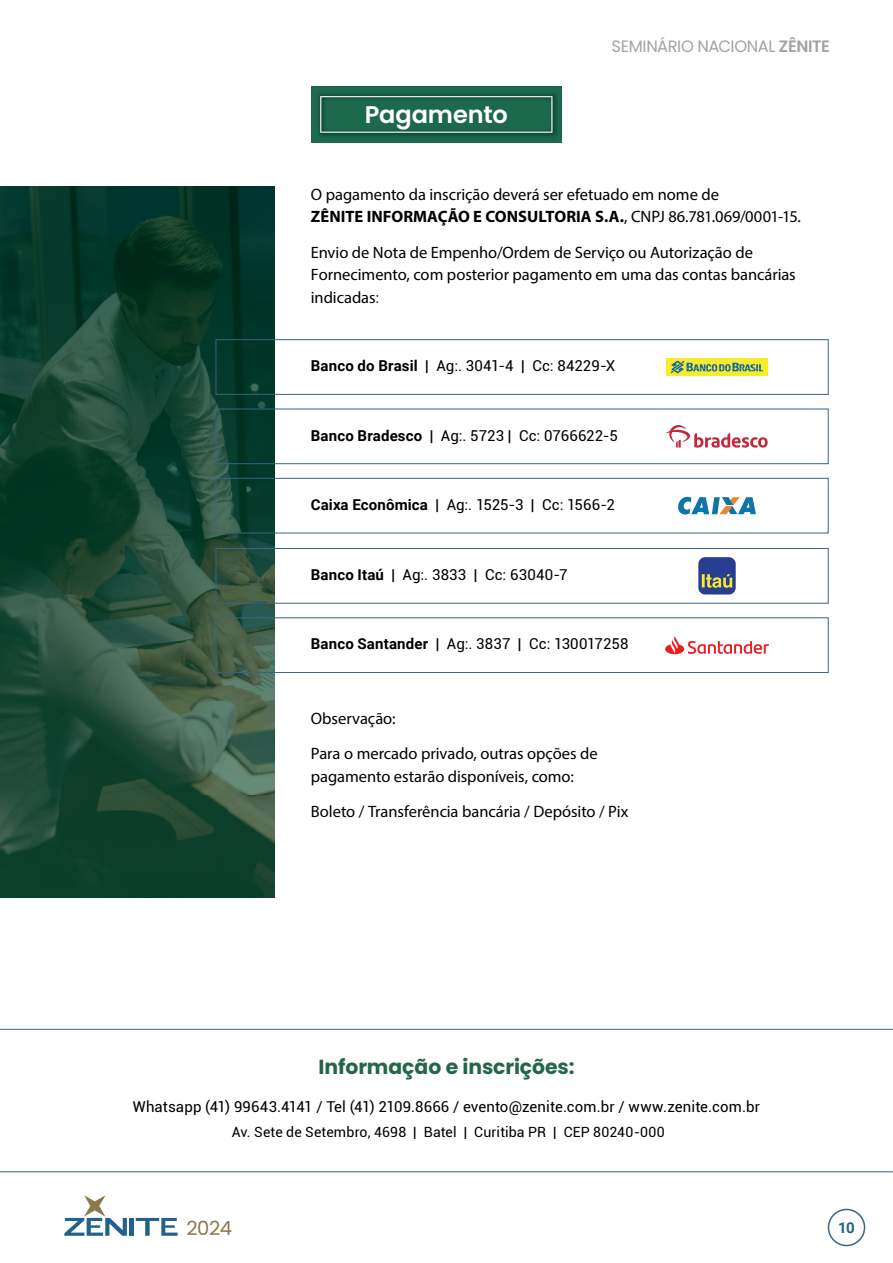
<style>
.page{position:relative;width:893px;height:1263px;background:#fff}
.page>*{position:absolute;margin:0;border:0;box-sizing:border-box;transform-origin:0 0}
.t1{font:600 24px "Poppins";letter-spacing:-.005em;color:#fff}
.t2{font:700 20.4px "Poppins";color:#23664a}
.t3{font:19.5px "Poppins";color:#8b794b}
.t4{font:16.5px/22.5px "Myriad Pro";color:#000001}
.t5{font:16.5px "Poppins";letter-spacing:-.03em;color:#a1a4a4}
.t6{font:15px "Roboto";letter-spacing:.005em;color:#000001}
.t7{font:700 15px "Roboto";color:#22618d}
.t8{font:14.1px "Roboto";letter-spacing:.01em;color:#000001}
.s1{font-weight:600}
.s2{font-weight:700}
.s3{font-family:"Roboto";font-size:15px}
</style>
<div class="page">
<div style="left:311px;top:86px;width:251px;height:57px;background:#1c694e"></div>
<img style="left:319px;top:94px;width:238px;height:42px">
<svg style="left:320px;top:96px;width:232px;height:37px"></svg>
<img style="left:0;top:186px;width:275px;height:712px">
<div style="left:666px;top:358px;width:101px;height:18px;background:#f7eb2c"></div>
<svg style="left:671px;top:361px;width:92px;height:12px"></svg>
<svg style="left:678px;top:497px;width:78px;height:17px"></svg>
<svg style="left:665px;top:636px;width:104px;height:18px"></svg>
<div style="left:698px;top:557px;width:38px;height:37px;background:#283e91;border-radius:7px"></div>
<svg style="left:702px;top:574px;width:30px;height:14px"></svg>
<svg style="left:666px;top:425px;width:101px;height:23px"></svg>
<div style="left:129px;top:1218px;width:5px;height:18px;background:#22618d"></div>
<svg style="left:136px;top:1218px;width:42px;height:18px"></svg>
<svg style="left:64px;top:1195px;width:63px;height:41px"></svg>
<div style="left:828px;top:1209px;width:37px;height:37px;border:2px solid #3a647f;border-radius:50%"></div>
<hr style="left:0;top:1029px;width:893px;height:1px;background:#3a647f">
<hr style="left:0;top:1171px;width:893px;height:1px;background:#3a647f">
<div style="left:216px;top:339px;width:612px;height:56px;border:1px solid #3a647f"></div>
<div style="left:216px;top:409px;width:612px;height:55px;border:1px solid #3a647f"></div>
<div style="left:216px;top:478px;width:612px;height:55px;border:1px solid #3a647f"></div>
<div style="left:216px;top:548px;width:612px;height:56px;border:1px solid #3a647f"></div>
<div style="left:216px;top:617px;width:612px;height:56px;border:1px solid #3a647f"></div>
<h1 class="t1" style="left:365px;top:101px;width:145px">Pagamento</h1>
<p class="t5" style="left:611px;top:36px;width:220px">SEMINÁRIO NACIONAL <span class="s1">ZÊNITE</span></p>
<p class="t4" style="left:311px;top:183px;width:492px">O pagamento da inscrição deverá ser efetuado em nome de<br><span class="s2">ZÊNITE INFORMAÇÃO E CONSULTORIA S.A.</span>, CNPJ 86.781.069/0001-15.</p>
<p class="t4" style="left:311px;top:241px;width:486px">Envio de Nota de Empenho/Ordem de Serviço ou Autorização de<br>Fornecimento, com posterior pagamento em uma das contas bancárias indicadas<span class="s3">:</span></p>
<p class="t6" style="left:311px;top:355px;width:306px"><span class="s2">Banco do Brasil</span> | Ag:. 3041-4 | Cc: 84229-X</p>
<p class="t6" style="left:311px;top:425px;width:308px"><span class="s2">Banco Bradesco</span> | Ag:. 5723 | Cc: 0766622-5</p>
<p class="t6" style="left:311px;top:494px;width:305px"><span class="s2">Caixa Econômica</span> | Ag:. 1525-3 | Cc: 1566-2</p>
<p class="t6" style="left:311px;top:564px;width:258px"><span class="s2">Banco Itaú</span> | Ag:. 3833 | Cc: 63040-7</p>
<p class="t6" style="left:311px;top:634px;width:319px"><span class="s2">Banco Santander</span> | Ag:. 3837 | Cc: 130017258</p>
<p class="t4" style="left:311px;top:700px;width:288px;line-height:35.2px">Observação:<br>Para o mercado privado, outras opções de</p>
<p class="t4" style="left:311px;top:758px;width:319px;line-height:35.2px">pagamento estarão disponíveis, como:<br>Boleto / Transferência bancária / Depósito / Pix</p>
<p class="t2" style="left:318px;top:1055px;width:257px">Informação e inscrições:</p>
<p class="t6" style="left:133px;top:1096px;width:629px">Whatsapp (41) 99643.4141 / Tel (41) 2109.8666 / evento@zenite.com.br / www.zenite.com.br</p>
<p class="t8" style="left:232px;top:1122px;width:434px">Av. Sete de Setembro, 4698 | Batel | Curitiba PR | CEP 80240-000</p>
<p class="t3" style="left:186px;top:1217px;width:47px">2024</p>
<p class="t7" style="left:838px;top:1217px;width:18px">10</p>
</div>
